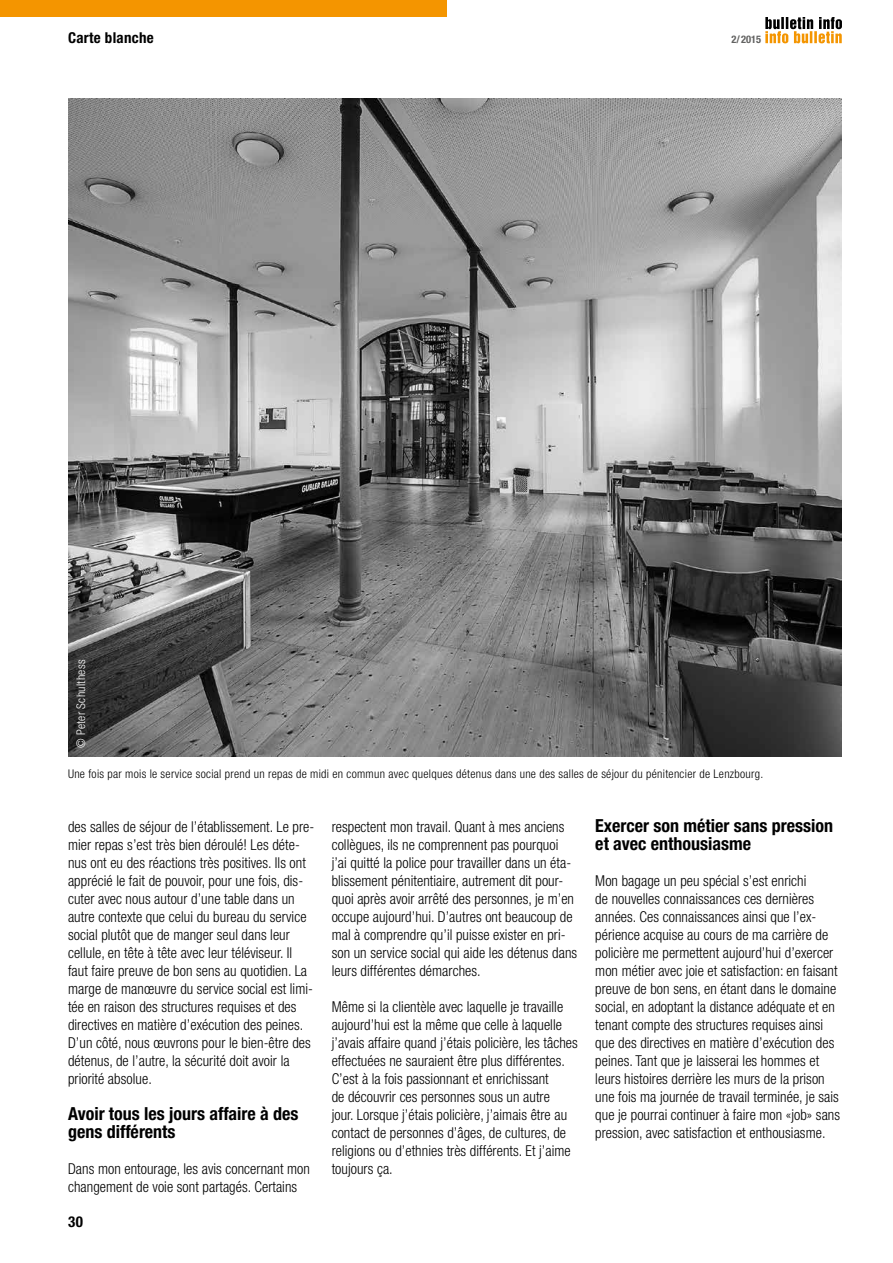
<style>
.page{position:relative;width:893px;height:1263px;background:#fff}
.page>*{position:absolute;margin:0;border:0;box-sizing:border-box;transform-origin:0 0}
.t1{font:700 condensed 18px/18px "Helvetica Neue LT Std";color:#000}
.t2{font:300 condensed 15px/18px "Helvetica Neue LT Std";letter-spacing:.005em;color:#000}
.t3{font:700 condensed 15px "Helvetica Neue LT Std";letter-spacing:.02em;color:#000}
.t4{font:300 condensed 12px "Helvetica Neue LT Std";letter-spacing:.025em;color:#000}
.t5{font:300 condensed 12px "Helvetica Neue LT Std";letter-spacing:.025em;color:#fff}
.t6{font:700 condensed 10.5px "Helvetica Neue LT Std";color:#626261}
</style>
<div class="page">
<div style="left:0;top:0;width:446px;height:17px;background:#f49500"></div>
<svg style="left:765px;top:17px;width:77px;height:26px"></svg>
<img style="left:68px;top:99px;width:774px;height:657px">
<p class="t3" style="left:68px;top:29px;width:87px">Carte blanche</p>
<p class="t5" style="left:74px;top:748px;width:90px;rotate:-90deg">© Peter Schulthess</p>
<p class="t6" style="left:732px;top:33px;width:31px">2/2015</p>
<p class="t4" style="left:68px;top:767px;width:697px">Une fois par mois le service social prend un repas de midi en commun avec quelques détenus dans une des salles de séjour du pénitencier de Lenzbourg.</p>
<p class="t2" style="left:68px;top:817px;width:248px">des salles de séjour de l’établissement. Le pre&shy;mier repas s’est très bien déroulé! Les déte&shy;nus ont eu des réactions très positives. Ils ont apprécié le fait de pouvoir, pour une fois, dis&shy;cuter avec nous autour d’une table dans un autre contexte que celui du bureau du service social plutôt que de manger seul dans leur cellule, en tête à tête avec leur téléviseur. Il faut faire preuve de bon sens au quotidien. La marge de manœuvre du service social est limi&shy;tée en raison des structures requises et des directives en matière d’exécution des peines.<br>D’un côté, nous œuvrons pour le bien-être des détenus, de l’autre, la sécurité doit avoir la priorité absolue.</p>
<p class="t1" style="left:68px;top:1104px;width:232px">Avoir tous les jours affaire à des gens différents</p>
<p class="t2" style="left:68px;top:1159px;width:243px">Dans mon entourage, les avis concernant mon changement de voie sont partagés. Certains</p>
<p class="t3" style="left:68px;top:1212px;width:17px">30</p>
<p class="t2" style="left:332px;top:817px;width:247px">respectent mon travail. Quant à mes anciens collègues, ils ne comprennent pas pourquoi j’ai quitté la police pour travailler dans un éta&shy;blissement pénitentiaire, autrement dit pour&shy;quoi après avoir arrêté des personnes, je m’en occupe aujourd’hui. D’autres ont beaucoup de mal à comprendre qu’il puisse exister en pri&shy;son un service social qui aide les détenus dans leurs différentes démarches.</p>
<p class="t2" style="left:332px;top:997px;width:248px">Même si la clientèle avec laquelle je travaille aujourd’hui est la même que celle à laquelle j’avais affaire quand j’étais policière, les tâches effectuées ne sauraient être plus différentes.<br>C’est à la fois passionnant et enrichissant<br>de découvrir ces personnes sous un autre<br>jour. Lorsque j’étais policière, j’aimais être au contact de personnes d’âges, de cultures, de religions ou d’ethnies très différents. Et j’aime toujours ça.</p>
<p class="t1" style="left:595px;top:816px;width:239px">Exercer son métier sans pression et avec enthousiasme</p>
<p class="t2" style="left:595px;top:871px;width:246px">Mon bagage un peu spécial s’est enrichi<br>de nouvelles connaissances ces dernières années. Ces connaissances ainsi que l’ex&shy;périence acquise au cours de ma carrière de policière me permettent aujourd’hui d’exercer mon métier avec joie et satisfaction: en faisant preuve de bon sens, en étant dans le domaine social, en adoptant la distance adéquate et en tenant compte des structures requises ainsi que des directives en matière d’exécution des peines. Tant que je laisserai les hommes et leurs histoires derrière les murs de la prison une fois ma journée de travail terminée, je sais que je pourrai continuer à faire mon «job» sans pression, avec satisfaction et enthousiasme.</p>
</div>
